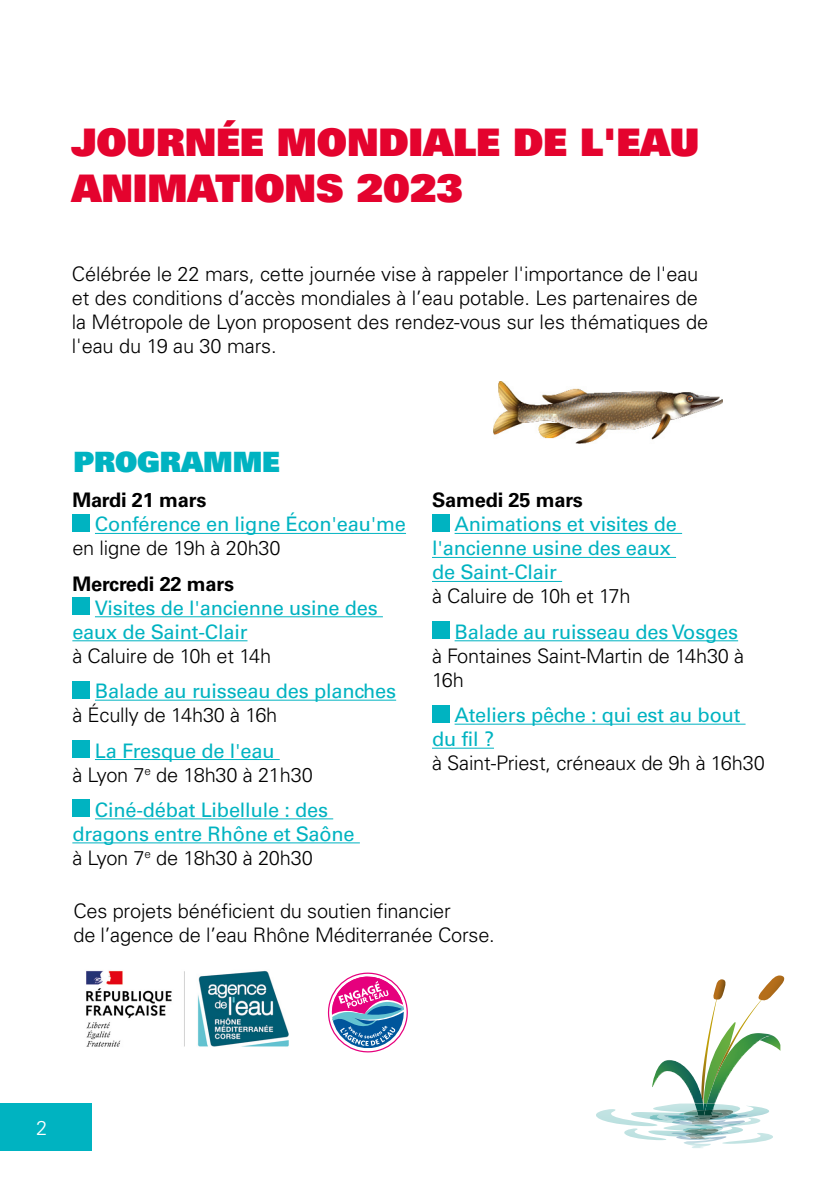
<style>
.page{position:relative;width:840px;height:1191px;background:#fff}
.page>*{position:absolute;margin:0;border:0;box-sizing:border-box;transform-origin:0 0}
.t1{font:900 38px/45.6px "Univers";letter-spacing:-.005em;color:#e4032e}
.t2{font:900 28px "Univers";letter-spacing:-.005em;color:#00b3c1}
.t3{font:300 20px/24px "Univers";letter-spacing:-.01em;color:#000}
.t4{font:20px/24px "Univers";letter-spacing:-.01em;color:#00b3c1}
.t5{font:700 20px "Univers";letter-spacing:-.01em;color:#000}
.t6{font:300 20px "Univers";color:#fff}
.s1{font-weight:400;color:#00b3c1}
.s2{font-weight:300;color:#000}
</style>
<div class="page">
<div style="left:0;top:1103px;width:92px;height:47px;background:#00b3c1"></div>
<hr style="left:95px;top:533px;width:311px;height:1px;background:#00b3c1">
<hr style="left:95px;top:616px;width:287px;height:1px;background:#00b3c1">
<hr style="left:72px;top:640px;width:175px;height:1px;background:#00b3c1">
<hr style="left:95px;top:699px;width:301px;height:1px;background:#00b3c1">
<hr style="left:95px;top:759px;width:184px;height:1px;background:#00b3c1">
<hr style="left:95px;top:818px;width:238px;height:1px;background:#00b3c1">
<hr style="left:72px;top:842px;width:287px;height:1px;background:#00b3c1">
<div style="left:72px;top:514px;width:17px;height:17px;background:#00b3c1"></div>
<div style="left:72px;top:598px;width:17px;height:17px;background:#00b3c1"></div>
<div style="left:72px;top:681px;width:17px;height:17px;background:#00b3c1"></div>
<div style="left:72px;top:740px;width:17px;height:17px;background:#00b3c1"></div>
<div style="left:72px;top:800px;width:17px;height:17px;background:#00b3c1"></div>
<hr style="left:454px;top:533px;width:227px;height:1px;background:#00b3c1">
<hr style="left:432px;top:557px;width:243px;height:1px;background:#00b3c1">
<hr style="left:432px;top:581px;width:130px;height:1px;background:#00b3c1">
<hr style="left:454px;top:640px;width:283px;height:1px;background:#00b3c1">
<hr style="left:454px;top:723px;width:291px;height:1px;background:#00b3c1">
<hr style="left:432px;top:747px;width:61px;height:1px;background:#00b3c1">
<div style="left:432px;top:514px;width:17px;height:17px;background:#00b3c1"></div>
<div style="left:432px;top:622px;width:17px;height:17px;background:#00b3c1"></div>
<div style="left:432px;top:705px;width:17px;height:17px;background:#00b3c1"></div>
<img style="left:493px;top:381px;width:229px;height:62px">
<svg style="left:596px;top:975px;width:189px;height:173px"></svg>
<img style="left:86px;top:970px;width:203px;height:77px">
<svg style="left:327px;top:972px;width:81px;height:81px"></svg>
<h1 class="t1" style="left:71px;top:118px;width:629px">JOURNÉE MONDIALE DE L'EAU<br>ANIMATIONS 2023</h1>
<p class="t3" style="left:72px;top:262px;width:637px">Célébrée le 22 mars, cette journée vise à rappeler l'importance de l'eau et des conditions d’accès mondiales à l’eau potable. Les partenaires de la Métropole de Lyon proposent des rendez-vous sur les thématiques de l'eau du 19 au 30 mars.</p>
<h2 class="t2" style="left:73px;top:443px;width:208px">PROGRAMME</h2>
<p class="t5" style="left:72px;top:488px;width:135px">Mardi 21 mars</p>
<p class="t4" style="left:95px;top:512px;width:312px">Conférence en ligne Écon'eau'me</p>
<p class="t3" style="left:72px;top:536px;width:210px">en ligne de 19h à 20h30</p>
<p class="t5" style="left:72px;top:572px;width:163px">Mercredi 22 mars</p>
<p class="t4" style="left:72px;top:596px;width:307px;text-indent:23px">Visites de l'ancienne usine des eaux de Saint-Clair</p>
<p class="t3" style="left:72px;top:643px;width:200px">à Caluire de 10h et 14h</p>
<p class="t4" style="left:95px;top:679px;width:302px">Balade au ruisseau des planches</p>
<p class="t3" style="left:72px;top:703px;width:206px">à Écully de 14h30 à 16h</p>
<p class="t3" style="left:72px;top:738px;width:242px;text-indent:23px"><span class="s1">La Fresque de l'eau<br></span>à Lyon 7<sup>e</sup> de 18h30 à 21h30</p>
<p class="t4" style="left:72px;top:798px;width:284px;text-indent:23px">Ciné-débat Libellule : des dragons entre Rhône et Saône <span class="s2">à Lyon 7</span><sup>e</sup> <span class="s2">de 18h30 à 20h30</span></p>
<p class="t5" style="left:432px;top:488px;width:152px">Samedi 25 mars</p>
<p class="t4" style="left:432px;top:512px;width:246px;text-indent:23px">Animations et visites de l'ancienne usine des eaux de Saint-Clair</p>
<p class="t3" style="left:432px;top:584px;width:200px">à Caluire de 10h et 17h</p>
<p class="t4" style="left:454px;top:620px;width:285px">Balade au ruisseau des Vosges</p>
<p class="t3" style="left:432px;top:643px;width:313px">à Fontaines Saint-Martin de 14h30 à<br>16h</p>
<p class="t4" style="left:432px;top:703px;width:310px;text-indent:23px">Ateliers pêche : qui est au bout du fil ?</p>
<p class="t3" style="left:432px;top:751px;width:334px">à Saint-Priest, créneaux de 9h à 16h30</p>
<p class="t3" style="left:73px;top:898px;width:422px">Ces projets bénéficient du soutien financier<br>de l’agence de l’eau Rhône Méditerranée Corse.</p>
<p class="t6" style="left:35px;top:1115px;width:13px">2</p>
</div>
